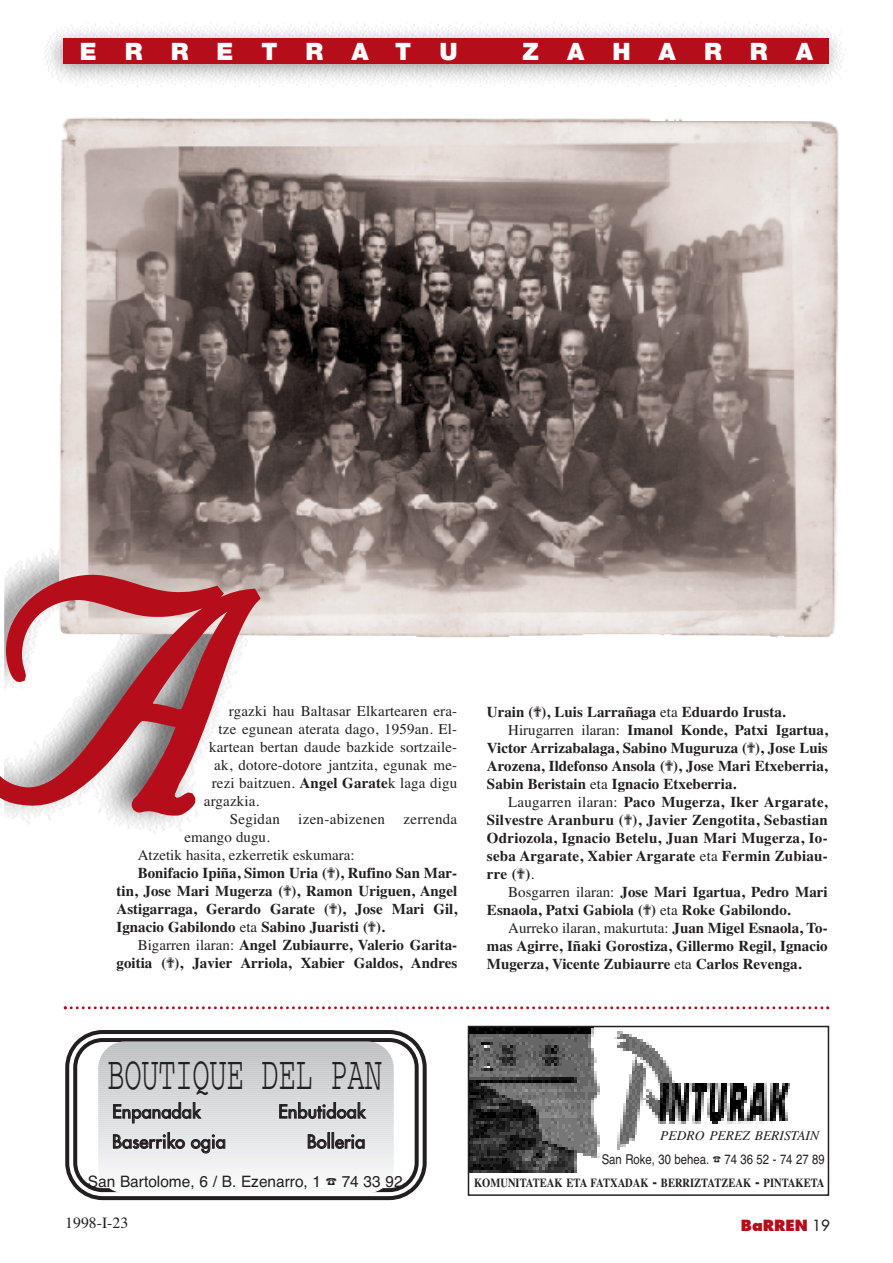
<style>
.page{position:relative;width:893px;height:1263px;background:#fff}
.page>*{position:absolute;margin:0;border:0;box-sizing:border-box;transform-origin:0 0}
.t1{font:48px "Courier";letter-spacing:-.01em;color:#231f20;scale:.6 1}
.t2{font:900 24px "Helvetica Neue";letter-spacing:1.17em;color:#fff}
.t3{font:18px "Futura";letter-spacing:.01em;color:#231f20}
.t4{font:15.75px "Helvetica";color:#231f20}
.t5{font:15.75px "Times";color:#231f20}
.t6{font:700 15px "Times";color:#231f20}
.t7{font:15px "Times";letter-spacing:.01em;color:#231f20}
.t8{font:800 15px "Futura";color:#b50e1a}
.t9{font:13.5px "Helvetica";color:#231f20;scale:.84 1}
.t10{font:italic 13.5px "Times";color:#231f20}
.t11{font:700 12.3px "Times";color:#231f20;scale:.85 1}
.s1{font-weight:700}
.s2{font-weight:400}
.s3{font-size:16.5px}
.s4{font-weight:400;color:#231f20}
</style>
<div class="page">
<img style="left:7px;top:548px;width:190px;height:285px">
<img style="left:44px;top:22px;width:802px;height:65px">
<div style="left:64px;top:38px;width:765px;height:26px;background:#b50e1a"></div>
<img style="left:59px;top:117px;width:780px;height:520px">
<svg style="left:64px;top:1006px;width:765px;height:3px"></svg>
<svg style="left:65px;top:1030px;width:362px;height:171px"></svg>
<svg style="left:71px;top:1036px;width:350px;height:158px"></svg>
<hr style="left:98px;top:1041px;width:296px;height:3px;background:#bebfc1">
<hr style="left:98px;top:1043px;width:296px;height:3px;background:#bebfc2">
<hr style="left:98px;top:1045px;width:296px;height:3px;background:#bfc0c3">
<hr style="left:98px;top:1047px;width:296px;height:3px;background:#c0c1c4">
<hr style="left:98px;top:1049px;width:296px;height:3px;background:#c0c1c4">
<hr style="left:98px;top:1051px;width:296px;height:3px;background:#c1c2c4">
<hr style="left:98px;top:1053px;width:296px;height:3px;background:#c2c3c5">
<hr style="left:98px;top:1055px;width:296px;height:3px;background:#c2c3c6">
<hr style="left:98px;top:1057px;width:296px;height:3px;background:#c3c4c7">
<hr style="left:98px;top:1059px;width:296px;height:3px;background:#c4c5c7">
<hr style="left:98px;top:1061px;width:296px;height:3px;background:#c5c6c8">
<hr style="left:98px;top:1063px;width:296px;height:3px;background:#c6c7c9">
<hr style="left:98px;top:1065px;width:296px;height:3px;background:#c7c8ca">
<hr style="left:98px;top:1067px;width:296px;height:3px;background:#c8c9cb">
<hr style="left:98px;top:1069px;width:296px;height:3px;background:#c8c9cb">
<hr style="left:98px;top:1071px;width:296px;height:3px;background:#c9cacc">
<hr style="left:98px;top:1073px;width:296px;height:3px;background:#cacbcd">
<hr style="left:98px;top:1075px;width:296px;height:3px;background:#cbccce">
<hr style="left:98px;top:1077px;width:296px;height:3px;background:#cbccce">
<hr style="left:98px;top:1079px;width:296px;height:3px;background:#cccdcf">
<hr style="left:98px;top:1081px;width:296px;height:3px;background:#cdced0">
<hr style="left:98px;top:1083px;width:296px;height:3px;background:#cecfd1">
<hr style="left:98px;top:1085px;width:296px;height:3px;background:#cfd0d2">
<hr style="left:98px;top:1087px;width:296px;height:3px;background:#cfd0d2">
<hr style="left:98px;top:1089px;width:296px;height:3px;background:#d0d1d3">
<hr style="left:98px;top:1091px;width:296px;height:3px;background:#d1d2d4">
<hr style="left:98px;top:1093px;width:296px;height:3px;background:#d2d3d5">
<hr style="left:98px;top:1095px;width:296px;height:3px;background:#d3d4d6">
<hr style="left:98px;top:1097px;width:296px;height:3px;background:#d4d5d7">
<hr style="left:98px;top:1099px;width:296px;height:3px;background:#d4d5d7">
<hr style="left:98px;top:1101px;width:296px;height:3px;background:#d5d6d8">
<hr style="left:98px;top:1103px;width:296px;height:3px;background:#d6d7d9">
<hr style="left:98px;top:1105px;width:296px;height:3px;background:#d7d8da">
<hr style="left:98px;top:1107px;width:296px;height:3px;background:#d8d9db">
<hr style="left:98px;top:1109px;width:296px;height:3px;background:#d8d9db">
<hr style="left:98px;top:1111px;width:296px;height:3px;background:#d9dadc">
<hr style="left:98px;top:1113px;width:296px;height:3px;background:#dadbdd">
<hr style="left:98px;top:1115px;width:296px;height:3px;background:#dbdcde">
<hr style="left:98px;top:1117px;width:296px;height:3px;background:#dcdddf">
<hr style="left:98px;top:1119px;width:296px;height:3px;background:#dcdddf">
<hr style="left:98px;top:1121px;width:296px;height:3px;background:#dddee0">
<hr style="left:98px;top:1123px;width:296px;height:3px;background:#dedfe1">
<hr style="left:98px;top:1125px;width:296px;height:3px;background:#dfe0e2">
<hr style="left:98px;top:1127px;width:296px;height:3px;background:#e0e1e3">
<hr style="left:98px;top:1129px;width:296px;height:3px;background:#e1e2e4">
<hr style="left:98px;top:1131px;width:296px;height:3px;background:#e1e2e4">
<hr style="left:98px;top:1133px;width:296px;height:3px;background:#e2e3e5">
<hr style="left:98px;top:1135px;width:296px;height:3px;background:#e3e4e6">
<hr style="left:98px;top:1137px;width:296px;height:3px;background:#e4e5e7">
<hr style="left:98px;top:1139px;width:296px;height:3px;background:#e5e6e8">
<hr style="left:98px;top:1141px;width:296px;height:3px;background:#e6e7e9">
<hr style="left:98px;top:1143px;width:296px;height:2px;background:#e7e8e9">
<hr style="left:98px;top:1145px;width:296px;height:2px;background:#e8e9ea">
<hr style="left:98px;top:1147px;width:296px;height:2px;background:#e9eaeb">
<hr style="left:98px;top:1149px;width:296px;height:2px;background:#eaebec">
<hr style="left:98px;top:1151px;width:296px;height:2px;background:#ebebed">
<hr style="left:98px;top:1153px;width:296px;height:2px;background:#ececee">
<hr style="left:98px;top:1155px;width:296px;height:2px;background:#ededee">
<hr style="left:98px;top:1157px;width:296px;height:2px;background:#eeeeef">
<hr style="left:98px;top:1159px;width:296px;height:2px;background:#efeff0">
<hr style="left:98px;top:1161px;width:296px;height:2px;background:#f0f0f1">
<hr style="left:98px;top:1163px;width:296px;height:2px;background:#f0f1f2">
<hr style="left:98px;top:1164px;width:296px;height:3px;background:#f1f2f3">
<hr style="left:98px;top:1166px;width:296px;height:3px;background:#f2f3f4">
<hr style="left:98px;top:1168px;width:296px;height:3px;background:#f3f4f4">
<hr style="left:98px;top:1170px;width:296px;height:3px;background:#f4f5f5">
<hr style="left:98px;top:1172px;width:296px;height:3px;background:#f5f5f6">
<hr style="left:98px;top:1174px;width:296px;height:3px;background:#f6f6f7">
<hr style="left:98px;top:1176px;width:296px;height:3px;background:#f7f7f8">
<hr style="left:98px;top:1178px;width:296px;height:3px;background:#f8f8f9">
<hr style="left:98px;top:1180px;width:296px;height:3px;background:#f9f9f9">
<hr style="left:98px;top:1182px;width:296px;height:3px;background:#fafafa">
<hr style="left:98px;top:1184px;width:296px;height:3px;background:#fbfbfb">
<hr style="left:98px;top:1186px;width:296px;height:3px;background:#fcfcfc">
<hr style="left:98px;top:1188px;width:296px;height:3px;background:#fdfdfd">
<hr style="left:98px;top:1190px;width:296px;height:3px;background:#fefefe">
<img style="left:471px;top:1029px;width:319px;height:143px">
<div style="left:468px;top:1026px;width:361px;height:170px;border:2px solid #231f20"></div>
<div style="left:659px;top:1126px;width:166px;height:26px;background:#fff"></div>
<svg style="left:4px;top:573px;width:251px;height:241px"></svg>
<h2 class="t2" style="left:80px;top:43px;width:379px">ERRETRATU</h2>
<h2 class="t2" style="left:522px;top:43px;width:292px">ZAHARRA</h2>
<p class="t7" style="left:229px;top:702px;width:230px">rgazki hau Baltasar Elkartearen era-</p>
<p class="t7" style="left:219px;top:720px;width:240px">tze egunean aterata dago, 1959an. El-</p>
<p class="t7" style="left:209px;top:738px;width:250px">kartean bertan daude bazkide sortzaile-</p>
<p class="t7" style="left:214px;top:756px;width:244px">ak, dotore-dotore jantzita, egunak me-</p>
<p class="t7" style="left:212px;top:774px;width:247px">rezi baitzuen. <span class="s1">Angel Garate</span>k laga digu</p>
<p class="t7" style="left:204px;top:792px;width:57px">argazkia.</p>
<p class="t7" style="left:230px;top:810px;width:229px">Segidan izen-abizenen zerrenda</p>
<p class="t7" style="left:184px;top:828px;width:87px">emango dugu.</p>
<p class="t7" style="left:138px;top:846px;width:218px">Atzetik hasita, ezkerretik eskumara:</p>
<p class="t6" style="left:138px;top:864px;width:321px">Bonifacio Ipiña, Simon Uria (✟), Rufino San Mar-</p>
<p class="t6" style="left:116px;top:882px;width:342px">tin, Jose Mari Mugerza (✟), Ramon Uriguen, Angel</p>
<p class="t6" style="left:116px;top:900px;width:342px">Astigarraga, Gerardo Garate (✟), Jose Mari Gil,</p>
<p class="t6" style="left:116px;top:918px;width:270px">Ignacio Gabilondo <span class="s2">eta</span> Sabino Juaristi (✟).</p>
<p class="t6" style="left:138px;top:936px;width:321px"><span class="s2">Bigarren ilaran:</span> Angel Zubiaurre, Valerio Garita-</p>
<p class="t6" style="left:116px;top:954px;width:342px">goitia (✟), Javier Arriola, Xabier Galdos, Andres</p>
<p class="t6" style="left:487px;top:703px;width:300px">Urain (✟), Luis Larrañaga <span class="s2">eta</span> Eduardo Irusta.</p>
<p class="t6" style="left:508px;top:721px;width:321px"><span class="s2">Hirugarren ilaran:</span> Imanol Konde, Patxi Igartua,</p>
<p class="t6" style="left:487px;top:739px;width:342px">Victor Arrizabalaga, Sabino Muguruza (✟), Jose Luis</p>
<p class="t6" style="left:487px;top:757px;width:342px">Arozena, Ildefonso Ansola (✟), Jose Mari Etxeberria,</p>
<p class="t6" style="left:487px;top:775px;width:251px">Sabin Beristain <span class="s2">eta</span> Ignacio Etxeberria.</p>
<p class="t6" style="left:508px;top:793px;width:321px"><span class="s2">Laugarren ilaran:</span> Paco Mugerza, Iker Argarate,</p>
<p class="t6" style="left:487px;top:811px;width:342px">Silvestre Aranburu (✟), Javier Zengotita, Sebastian</p>
<p class="t6" style="left:487px;top:829px;width:342px">Odriozola, Ignacio Betelu, Juan Mari Mugerza, Io-</p>
<p class="t6" style="left:487px;top:847px;width:342px">seba Argarate, Xabier Argarate <span class="s2">eta</span> Fermin Zubiau-</p>
<p class="t6" style="left:487px;top:865px;width:49px">rre (✟)<span class="s2">.</span></p>
<p class="t6" style="left:508px;top:883px;width:321px"><span class="s2">Bosgarren ilaran:</span> Jose Mari Igartua, Pedro Mari</p>
<p class="t6" style="left:487px;top:901px;width:305px">Esnaola, Patxi Gabiola (✟) <span class="s2">eta</span> Roke Gabilondo.</p>
<p class="t7" style="left:508px;top:919px;width:321px">Aurreko ilaran, makurtuta: <span class="s1">Juan Migel Esnaola, To-</span></p>
<p class="t6" style="left:487px;top:937px;width:342px">mas Agirre, Iñaki Gorostiza, Gillermo Regil, Ignacio</p>
<p class="t6" style="left:487px;top:955px;width:316px">Mugerza, Vicente Zubiaurre <span class="s2">eta</span> Carlos Revenga.</p>
<h1 class="t1" style="left:108px;top:1059px;width:458px">BOUTIQUE DEL PAN</h1>
<p class="t3" style="left:112px;top:1102px;width:90px">Enpanadak</p>
<p class="t3" style="left:278px;top:1102px;width:88px">Enbutidoak</p>
<p class="t3" style="left:112px;top:1132px;width:115px">Baserriko ogia</p>
<p class="t3" style="left:307px;top:1132px;width:60px">Bolleria</p>
<p class="t10" style="left:660px;top:1127px;width:160px">PEDRO PEREZ BERISTAIN</p>
<p class="t9" style="left:602px;top:1152px;width:267px">San Roke, 30 behea. ☎ 74 36 52 - 74 27 89</p>
<p class="t11" style="left:474px;top:1175px;width:414px">KOMUNITATEAK ETA FATXADAK <span class="s3">-</span> BERRIZTATZEAK <span class="s3">-</span> PINTAKETA</p>
<p class="t4" style="left:88px;top:1172px;width:316px">San Bartolome, 6 / B. Ezenarro, 1 ☎ 74 33 92</p>
<p class="t5" style="left:65px;top:1214px;width:64px">1998-I-23</p>
<p class="t8" style="left:741px;top:1218px;width:90px">BaRREN <span class="s4">19</span></p>
</div>
